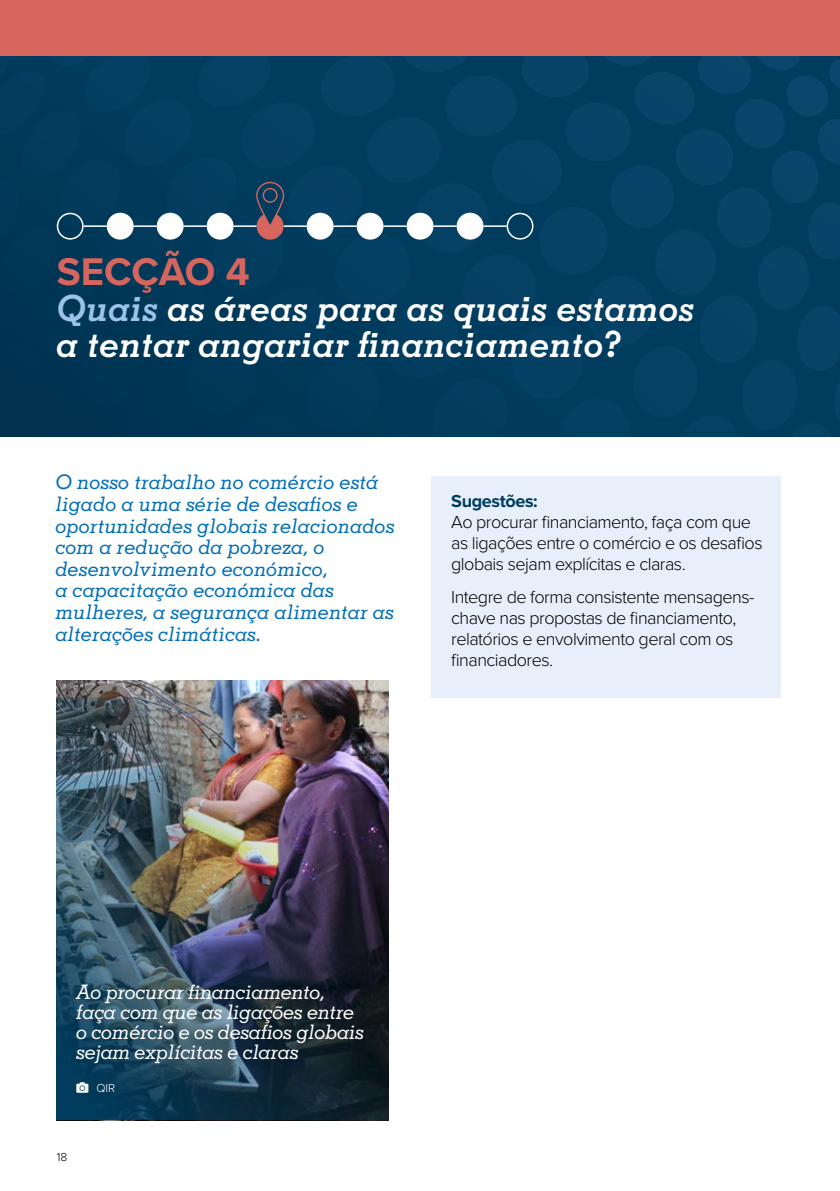
<style>
.page{position:relative;width:840px;height:1191px;background:#fff}
.page>*{position:absolute;margin:0;border:0;box-sizing:border-box;transform-origin:0 0}
.t1{font:700 40px "Proxima Nova";color:#d6665d}
.t2{font:italic 700 36px/36px "Memphis LT Std";color:#fff}
.t3{font:italic 500 20px/21.6px "Memphis LT Std";color:#006eb7}
.t4{font:italic 500 20px/20px "Memphis LT Std";letter-spacing:-.02em;color:#fff}
.t5{font:300 18px/21px "Proxima Nova";letter-spacing:-.03em;color:#000}
.t6{font:700 18px "Proxima Nova";letter-spacing:-.02em;color:#003c5e}
.t7{font:300 12px "Proxima Nova";color:#fff}
.t8{font:300 12px "Proxima Nova";color:#000}
.s1{color:#9cc4ea}
</style>
<div class="page">
<div style="left:431px;top:476px;width:349px;height:221px;background:#e7effa"></div>
<img style="left:57px;top:680px;width:331px;height:17px">
<img style="left:57px;top:697px;width:331px;height:423px">
<svg style="left:0;top:0;width:839px;height:437px;background:#204460"></svg>
<svg style="left:77px;top:1081px;width:12px;height:11px"></svg>
<h1 class="t1" style="left:57px;top:241px;width:194px">SECÇÃO 4</h1>
<h2 class="t2" style="left:57px;top:289px;width:639px"><span class="s1">Quais</span> as áreas para as quais estamos a tentar angariar financiamento?</h2>
<p class="t3" style="left:56px;top:471px;width:340px">O nosso trabalho no comércio está ligado a uma série de desafios e oportunidades globais relacionados com a redução da pobreza, o desenvolvimento económico,<br>a capacitação económica das mulheres, a segurança alimentar as alterações climáticas.</p>
<p class="t6" style="left:451px;top:488px;width:88px">Sugestões:</p>
<p class="t5" style="left:451px;top:511px;width:313px">Ao procurar financiamento, faça com que as ligações entre o comércio e os desafios globais sejam explícitas e claras.</p>
<p class="t5" style="left:451px;top:586px;width:304px">Integre de forma consistente mensagens&shy;chave nas propostas de financiamento, relatórios e envolvimento geral com os financiadores.</p>
<p class="t4" style="left:77px;top:982px;width:289px">Ao procurar financiamento, faça com que as ligações entre o comércio e os desafios globais sejam explícitas e claras</p>
<p class="t7" style="left:96px;top:1078px;width:20px">QIR</p>
<p class="t8" style="left:57px;top:1147px;width:12px">18</p>
</div>
